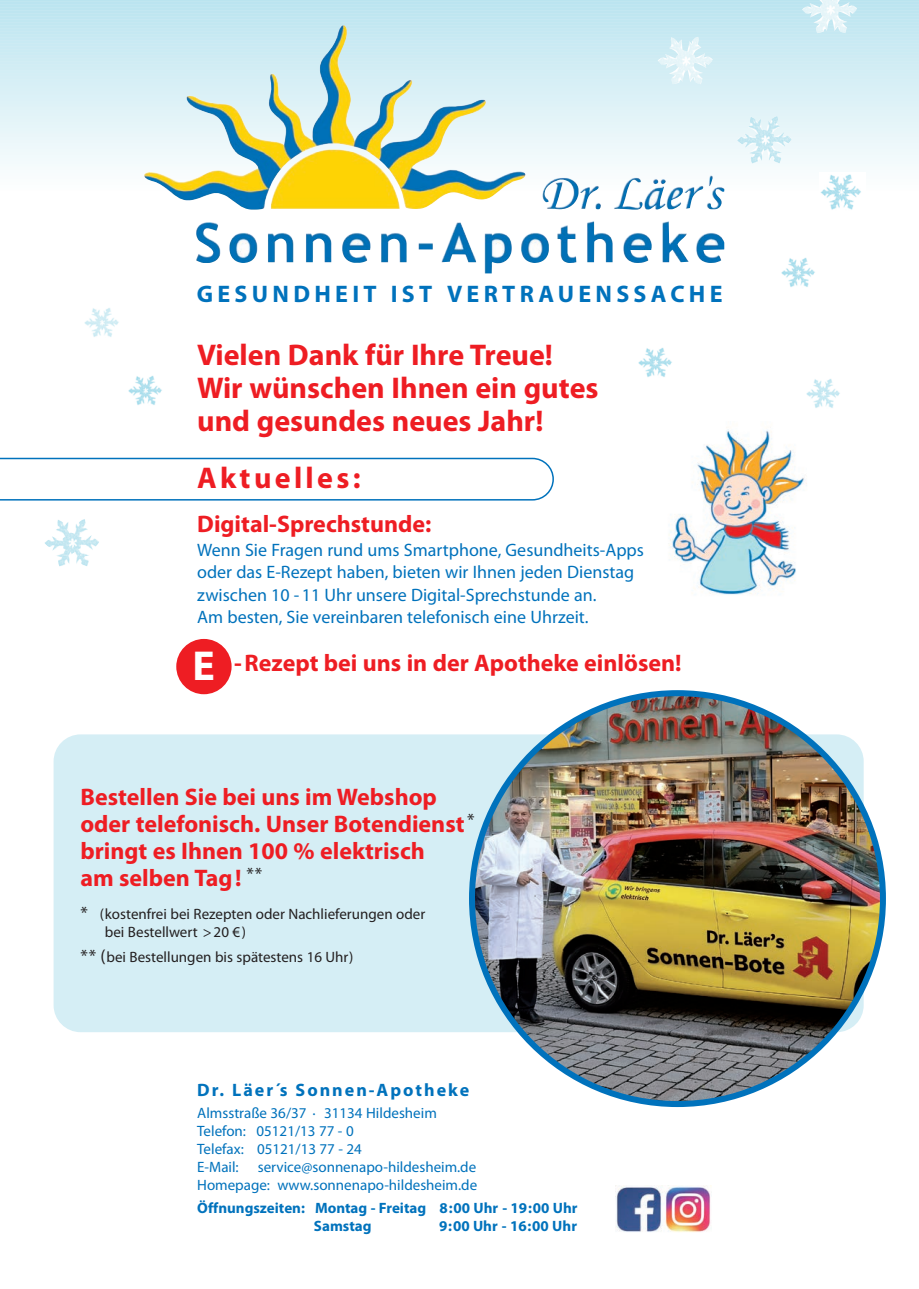
<style>
.page{position:relative;width:919px;height:1289px;background:#fff}
.page>*{position:absolute;margin:0;border:0;box-sizing:border-box;transform-origin:0 0}
.t1{font:700 30px/33px "Myriad Pro";color:#ee1d23}
.t2{font:700 30px "Myriad Pro";letter-spacing:.11em;color:#ee1d23}
.t3{font:700 24px/27px "Myriad Pro";color:#ee1d23}
.t4{font:700 24px "Myriad Pro";letter-spacing:.18em;color:#0072bc}
.t5{font:18px/22.5px "Myriad Pro";color:#0072bc}
.t6{font:700 18px "Myriad Pro";letter-spacing:.11em;color:#0072bc}
.t7{font:15px/18px "Myriad Pro";color:#0072bc}
.t8{font:15px/18px "Myriad Pro";color:#231f20}
.t9{font:700 15px/18px "Myriad Pro";color:#0072bc}
.s1{font-size:42px;color:#fff}
.s2{font-size:18px}
</style>
<div class="page">
<img style="left:669px;top:429px;width:138px;height:166px">
<svg style="left:0;top:458px;width:554px;height:42px"></svg>
<svg style="left:543px;top:189px;width:182px;height:2px"></svg>
<div style="left:0;top:179px;width:918px;height:7px;background:#fbfdfd"></div>
<div style="left:0;top:173px;width:918px;height:7px;background:#f9fcfd"></div>
<div style="left:0;top:167px;width:918px;height:7px;background:#f7fcfd"></div>
<div style="left:0;top:161px;width:918px;height:7px;background:#f4fbfc"></div>
<div style="left:0;top:155px;width:918px;height:7px;background:#f2fafc"></div>
<div style="left:0;top:149px;width:918px;height:7px;background:#f0f9fb"></div>
<div style="left:0;top:143px;width:918px;height:7px;background:#eef8fb"></div>
<div style="left:0;top:137px;width:918px;height:7px;background:#ecf7fa"></div>
<div style="left:0;top:131px;width:918px;height:7px;background:#eaf6f9"></div>
<div style="left:0;top:125px;width:918px;height:7px;background:#e7f6f9"></div>
<div style="left:0;top:119px;width:918px;height:7px;background:#e5f5f8"></div>
<div style="left:0;top:113px;width:918px;height:7px;background:#e3f4f8"></div>
<div style="left:0;top:107px;width:918px;height:7px;background:#e1f3f8"></div>
<div style="left:0;top:101px;width:918px;height:7px;background:#def2f7"></div>
<div style="left:0;top:95px;width:918px;height:7px;background:#dcf1f7"></div>
<div style="left:0;top:89px;width:918px;height:7px;background:#daf0f6"></div>
<div style="left:0;top:83px;width:918px;height:7px;background:#d8f0f6"></div>
<div style="left:0;top:77px;width:918px;height:7px;background:#d6eff6"></div>
<div style="left:0;top:71px;width:918px;height:7px;background:#d4eef5"></div>
<div style="left:0;top:65px;width:918px;height:7px;background:#d2edf4"></div>
<div style="left:0;top:59px;width:918px;height:7px;background:#d0ecf4"></div>
<div style="left:0;top:53px;width:918px;height:7px;background:#ceebf3"></div>
<div style="left:0;top:47px;width:918px;height:7px;background:#cbebf3"></div>
<div style="left:0;top:41px;width:918px;height:7px;background:#caeaf3"></div>
<div style="left:0;top:35px;width:918px;height:8px;background:#c8e9f3"></div>
<div style="left:0;top:29px;width:918px;height:8px;background:#c5e8f2"></div>
<div style="left:0;top:23px;width:918px;height:8px;background:#c3e7f1"></div>
<div style="left:0;top:17px;width:918px;height:8px;background:#c1e7f1"></div>
<div style="left:0;top:11px;width:918px;height:8px;background:#bfe6f0"></div>
<div style="left:0;top:5px;width:918px;height:8px;background:#bde5f0"></div>
<div style="left:0;top:0;width:918px;height:7px;background:#bbe4f0"></div>
<img style="left:144px;top:25px;width:382px;height:185px">
<img style="left:737px;top:116px;width:54px;height:47px">
<img style="left:45px;top:519px;width:54px;height:47px">
<img style="left:658px;top:37px;width:54px;height:47px">
<img style="left:802px;top:0;width:55px;height:33px">
<img style="left:820px;top:174px;width:41px;height:36px">
<img style="left:781px;top:257px;width:34px;height:30px">
<img style="left:638px;top:347px;width:34px;height:30px">
<img style="left:128px;top:375px;width:34px;height:30px">
<img style="left:84px;top:308px;width:35px;height:29px">
<img style="left:806px;top:379px;width:34px;height:29px">
<div style="left:54px;top:734px;width:809px;height:298px;background:#d5eef5;border-radius:27px"></div>
<img style="left:469px;top:690px;width:416px;height:417px">
<div style="left:176px;top:639px;width:55px;height:55px;background:#ee1d23;border-radius:50%"></div>
<img style="left:615px;top:1185px;width:96px;height:47px">
<h2 class="t4" style="left:197px;top:284px;width:527px">GESUNDHEIT IST VERTRAUENSSACHE</h2>
<h1 class="t1" style="left:197px;top:341px;width:403px">Vielen Dank für Ihre Treue!<br>Wir wünschen Ihnen ein gutes und gesundes neues Jahr!</h1>
<h1 class="t2" style="left:197px;top:466px;width:165px">Aktuelles:</h1>
<h2 class="t3" style="left:197px;top:512px;width:236px">Digital-Sprechstunde:</h2>
<p class="t5" style="left:197px;top:539px;width:448px">Wenn Sie Fragen rund ums Smartphone, Gesundheits-Apps oder das E-Rezept haben, bieten wir Ihnen jeden Dienstag zwischen 10 - 11 Uhr unsere Digital-Sprechstunde an.<br>Am besten, Sie vereinbaren telefonisch eine Uhrzeit.</p>
<h2 class="t3" style="left:192px;top:651px;width:490px"><span class="s1">E</span> - Rezept bei uns in der Apotheke einlösen!</h2>
<h2 class="t3" style="left:80px;top:785px;width:396px">Bestellen Sie bei uns im Webshop oder telefonisch. Unser Botendienst <sup>* </sup>bringt es Ihnen 100 % elektrisch<br>am selben Tag ! <sup>**</sup></h2>
<p class="t8" style="left:105px;top:906px;width:322px;text-indent:-24px"><span class="s2">*</span> (kostenfrei bei Rezepten oder Nachlieferungen oder bei Bestellwert &gt;20 €)</p>
<p class="t8" style="left:80px;top:949px;width:275px"><span class="s2">** (</span>bei Bestellungen bis spätestens 16 Uhr)</p>
<p class="t6" style="left:197px;top:1082px;width:273px">Dr. Läer´s Sonnen-Apotheke</p>
<p class="t7" style="left:197px;top:1105px;width:241px">Almsstraße 36/37 31134 Hildesheim<br>Telefon: 05121/13 77 - 0<br>Telefax: 05121/13 77 - 24<br>E-Mail:</p>
<p class="t7" style="left:312px;top:1101px;width:5px">.</p>
<p class="t7" style="left:197px;top:1159px;width:281px;text-align:right">service@sonnenapo-hildesheim.de<br>Homepage: www.sonnenapo-hildesheim.de</p>
<p class="t9" style="left:314px;top:1199px;width:265px;text-indent:-117px">Öffnungszeiten: Montag - Freitag 8:00 Uhr - 19:00 Uhr<br>Samstag</p>
<p class="t9" style="left:439px;top:1217px;width:139px">9:00 Uhr - 16:00 Uhr</p>
</div>
